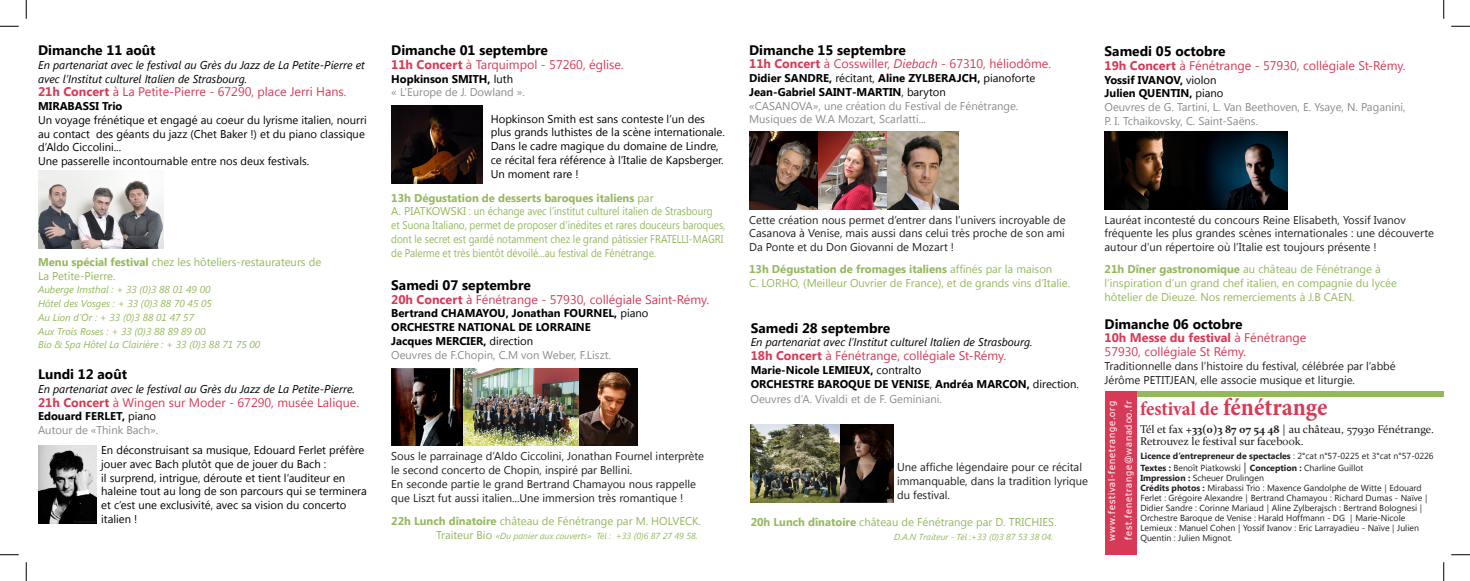
<style>
.page{position:relative;width:1470px;height:581px;background:#fff}
.page>*{position:absolute;margin:0;border:0;box-sizing:border-box;transform-origin:0 0}
.t1{font:700 condensed 20px "Minion Pro";color:#d73a56}
.t2{font:700 13.75px "Segoe UI";color:#000}
.t3{font:12.5px/13.8px "Segoe UI";color:#d73a56}
.t4{font:11.25px/13.8px "Segoe UI";color:#94b85e}
.t5{font:11.25px/13.8px "Segoe UI";color:#231f20}
.t6{font:11.25px/13.8px "Segoe UI";color:#000}
.t7{font:11.25px/13.8px "Segoe UI";color:#8a8c8f}
.t8{font:700 11.25px/13.8px "Segoe UI";color:#000}
.t9{font:italic 11.25px/13.8px "Segoe UI";color:#000}
.t10{font:11.25px/12.5px "Constantia";color:#231f20}
.t11{font:italic 10px/13.8px "Segoe UI";color:#94b85e}
.t12{font:9.25px/16.6px "Tahoma";letter-spacing:.1em;color:#fff}
.t13{font:8.75px/10px "Segoe UI";color:#231f20}
.t14{font:italic 8.75px "Segoe UI";color:#94b85e}
.s1{font-weight:700}
.s2{font-weight:700;color:#000}
.s3{color:#000}
.s4{font-weight:400}
.s5{font-weight:400;color:#8a8c8f}
.s6{font-style:normal;font-size:11.25px}
.s7{font-size:10px}
.s8{font-style:italic}
.s9{font-size:25px}
.s10{font-family:"Constantia";font-size:11.25px}
.s11{font-family:"Constantia"}
</style>
<div class="page">
<img style="left:38px;top:170px;width:125px;height:78px">
<img style="left:38px;top:445px;width:59px;height:78px">
<img style="left:391px;top:105px;width:91px;height:78px">
<img style="left:391px;top:368px;width:246px;height:77px">
<img style="left:749px;top:131px;width:209px;height:78px">
<img style="left:751px;top:424px;width:143px;height:78px">
<img style="left:1104px;top:131px;width:183px;height:78px">
<div style="left:1136px;top:391px;width:308px;height:6px;background:#94b85e"></div>
<div style="left:1104px;top:391px;width:32px;height:163px;background:#d73a56"></div>
<svg style="left:0;top:25px;width:19px;height:2px"></svg>
<svg style="left:1451px;top:25px;width:19px;height:2px"></svg>
<svg style="left:0;top:554px;width:19px;height:1px"></svg>
<svg style="left:1451px;top:554px;width:19px;height:1px"></svg>
<svg style="left:25px;top:0;width:2px;height:19px"></svg>
<svg style="left:25px;top:562px;width:2px;height:18px"></svg>
<svg style="left:1443px;top:0;width:1px;height:19px"></svg>
<svg style="left:1443px;top:562px;width:1px;height:18px"></svg>
<p class="t2" style="left:38px;top:40px;width:119px">Dimanche 11 août</p>
<p class="t9" style="left:38px;top:57px;width:328px">En partenariat avec le festival au Grès du Jazz de La Petite-Pierre et avec l’Institut culturel Italien de Strasbourg.</p>
<p class="t3" style="left:38px;top:84px;width:310px"><span class="s1">21h Concert</span> à La Petite-Pierre - 67290, place Jerri Hans.</p>
<p class="t8" style="left:38px;top:98px;width:86px">MIRABASSI Trio</p>
<p class="t6" style="left:38px;top:112px;width:330px">Un voyage frénétique et engagé au coeur du lyrisme italien, nourri au contact des géants du jazz (Chet Baker !) et du piano classique d’Aldo Ciccolini...<br>Une passerelle incontournable entre nos deux festivals.</p>
<p class="t4" style="left:38px;top:254px;width:285px"><span class="s1">Menu spécial festival</span> chez les hôteliers-restaurateurs de<br>La Petite-Pierre.</p>
<p class="t11" style="left:38px;top:282px;width:224px">Auberge Imsthal : + 33 (0)3 88 01 49 00<br>Hôtel des Vosges : + 33 (0)3 88 70 45 05<br>Au Lion d’Or : + 33 (0)3 88 01 47 57<br>Aux Trois Roses : + 33 (0)3 88 89 89 00<br>Bio &amp; Spa Hôtel La Clairière : + 33 (0)3 88 71 75 00</p>
<p class="t2" style="left:38px;top:364px;width:90px">Lundi 12 août</p>
<p class="t9" style="left:38px;top:381px;width:318px">En partenariat avec le festival au Grès du Jazz de La Petite-Pierre.</p>
<p class="t3" style="left:38px;top:394px;width:322px"><span class="s1">21h Concert</span> à Wingen sur Moder - 67290, musée Lalique.</p>
<p class="t7" style="left:38px;top:409px;width:122px"><span class="s2">Edouard FERLET,</span> <span class="s3">piano<br></span>Autour de «Think Bach».</p>
<p class="t6" style="left:101px;top:442px;width:267px">En déconstruisant sa musique, Edouard Ferlet préfère jouer avec Bach plutôt que de jouer du Bach :<br>il surprend, intrigue, déroute et tient l’auditeur en haleine tout au long de son parcours qui se terminera et c’est une exclusivité, avec sa vision du concerto italien !</p>
<p class="t2" style="left:391px;top:40px;width:158px">Dimanche 01 septembre</p>
<p class="t3" style="left:391px;top:57px;width:234px"><span class="s1">11h Concert</span> à Tarquimpol - 57260, église.</p>
<p class="t7" style="left:391px;top:71px;width:135px"><span class="s2">Hopkinson SMITH,</span> <span class="s3">luth<br></span>« L’Europe de J. Dowland ».</p>
<p class="t6" style="left:491px;top:111px;width:236px">Hopkinson Smith est sans conteste l’un des plus grands luthistes de la scène internationale.<br>Dans le cadre magique du domaine de Lindre, ce récital fera référence à l’Italie de Kapsberger.<br>Un moment rare !</p>
<p class="t4" style="left:391px;top:190px;width:336px"><span class="s1">13h Dégustation de desserts baroques italiens</span> par<br>A. PIATKOWSKI : un échange avec l’institut culturel italien de Strasbourg<br>et Suona Italiano, permet de proposer d’inédites et rares douceurs baroques, dont le secret est gardé notamment chez le grand pâtissier FRATELLI-MAGRI de Palerme et très bientôt dévoilé...au festival de Fénétrange.</p>
<p class="t2" style="left:391px;top:275px;width:141px">Samedi 07 septembre</p>
<p class="t3" style="left:391px;top:291px;width:319px"><span class="s1">20h Concert</span> à Fénétrange - 57930, collégiale Saint-Rémy.</p>
<p class="t8" style="left:391px;top:306px;width:259px">Bertrand CHAMAYOU, Jonathan FOURNEL, <span class="s4">piano </span>ORCHESTRE NATIONAL DE LORRAINE<br>Jacques MERCIER, <span class="s4">direction<br></span><span class="s5">Oeuvres de F.Chopin, C.M von Weber, F.Liszt.</span></p>
<p class="t5" style="left:391px;top:449px;width:314px">Sous le parrainage d’Aldo Ciccolini, Jonathan Fournel interprète le second concerto de Chopin, inspiré par Bellini.<br>En seconde partie le grand Bertrand Chamayou nous rappelle que Liszt fut aussi italien...Une immersion très romantique !</p>
<p class="t4" style="left:391px;top:513px;width:311px"><span class="s1">22h Lunch dînatoire</span> château de Fénétrange par M. HOLVECK.</p>
<p class="t14" style="left:436px;top:529px;width:263px"><span class="s6">Traiteur Bio</span> «Du panier aux couverts» Tél : +33 (0)6 87 27 49 58<span class="s7">.</span></p>
<p class="t2" style="left:749px;top:40px;width:158px">Dimanche 15 septembre</p>
<p class="t3" style="left:749px;top:56px;width:303px"><span class="s1">11h Concert</span> à Cosswiller, <span class="s8">Diebach</span> - 67310, héliodôme.</p>
<p class="t7" style="left:749px;top:71px;width:288px"><span class="s2">Didier SANDRE,</span> <span class="s3">récitant,</span> <span class="s2">Aline ZYLBERAJCH,</span> <span class="s3">pianoforte </span><span class="s2">Jean-Gabriel SAINT-MARTIN</span><span class="s3">, baryton<br></span>«CASANOVA», une création du Festival de Fénétrange.<br>Musiques de W.A Mozart, Scarlatti...</p>
<p class="t2" style="left:1104px;top:41px;width:123px">Samedi 05 octobre</p>
<p class="t3" style="left:1104px;top:58px;width:302px"><span class="s1">19h Concert</span> à Fénétrange - 57930, collégiale St-Rémy.</p>
<p class="t7" style="left:1104px;top:72px;width:303px"><span class="s2">Yossif IVANOV,</span> <span class="s3">violon<br></span><span class="s2">Julien QUENTIN,</span> <span class="s3">piano<br></span>Oeuvres de G. Tartini, L. Van Beethoven, E. Ysaye, N. Paganini, P. I. Tchaikovsky, C. Saint-Saëns.</p>
<p class="t5" style="left:749px;top:212px;width:318px;text-align:justify">Cette création nous permet d’entrer dans l’univers incroyable de Casanova à Venise, mais aussi dans celui très proche de son ami Da Ponte et du Don Giovanni de Mozart !</p>
<p class="t4" style="left:749px;top:261px;width:323px"><span class="s1">13h Dégustation de fromages italiens</span> affinés par la maison<br>C. LORHO, (Meilleur Ouvrier de France), et de grands vins d’Italie.</p>
<p class="t2" style="left:751px;top:318px;width:141px">Samedi 28 septembre</p>
<p class="t9" style="left:751px;top:335px;width:283px">En partenariat avec l’Institut culturel Italien de Strasbourg.</p>
<p class="t3" style="left:751px;top:348px;width:257px"><span class="s1">18h Concert</span> à Fénétrange, collégiale St-Rémy.</p>
<p class="t8" style="left:751px;top:362px;width:330px">Marie-Nicole LEMIEUX, <span class="s4">contralto<br></span>ORCHESTRE BAROQUE DE VENISE<span class="s4">,</span> Andréa MARCON, <span class="s4">direction.</span></p>
<p class="t7" style="left:751px;top:392px;width:193px">Oeuvres d’A. Vivaldi et de F. Geminiani.</p>
<p class="t5" style="left:897px;top:459px;width:192px">Une affiche légendaire pour ce récital immanquable, dans la tradition lyrique du festival.</p>
<p class="t4" style="left:751px;top:514px;width:307px"><span class="s1">20h Lunch dînatoire</span> château de Fénétrange par D. TRICHIES.</p>
<p class="t14" style="left:894px;top:530px;width:161px">D.A.N Traiteur - Tél :+33 (0)3 87 53 38 04.</p>
<p class="t5" style="left:1104px;top:212px;width:331px">Lauréat incontesté du concours Reine Elisabeth, Yossif Ivanov fréquente les plus grandes scènes internationales : une découverte autour d’un répertoire où l’Italie est toujours présente !</p>
<p class="t4" style="left:1104px;top:261px;width:294px"><span class="s1">21h Dîner gastronomique</span> au château de Fénétrange à l’inspiration d’un grand chef italien, en compagnie du lycée hôtelier de Dieuze. Nos remerciements à J.B CAEN.</p>
<p class="t2" style="left:1104px;top:314px;width:140px">Dimanche 06 octobre</p>
<p class="t3" style="left:1104px;top:330px;width:203px"><span class="s1">10h Messe du festival</span> à Fénétrange<br>57930, collégiale St Rémy.</p>
<p class="t5" style="left:1104px;top:358px;width:293px">Traditionnelle dans l’histoire du festival, célébrée par l’abbé<br>Jérôme PETITJEAN, elle associe musique et liturgie.</p>
<h1 class="t1" style="left:1140px;top:395px;width:189px">festival de <span class="s9">fénétrange</span></h1>
<p class="t10" style="left:1140px;top:422px;width:296px">Tél et fax <span class="s1">+33(0)3 87 07 54 48</span> | au château, 57930 Fénétrange.<br>Retrouvez le festival sur facebook.</p>
<p class="t12" style="left:1103px;top:540px;width:141px;rotate:-90deg">www.festival-fenetrange.org fest.fenetrange@wanadoo.fr</p>
<p class="t13" style="left:1140px;top:448px;width:295px;line-height:12.5px"><span class="s1">Licence d’entrepreneur de spectacles</span> : 2°cat n°57-0225 et 3°cat n°57-0226<br><span class="s1">Textes :</span> Benoît Piatkowski <span class="s10">|</span> <span class="s1">Conception :</span> Charline Guillot</p>
<p class="t13" style="left:1140px;top:472px;width:289px"><span class="s1">Impression :</span> Scheuer Drulingen<br><span class="s1">Crédits photos :</span> Mirabassi Trio : Maxence Gandolphe de Witte <span class="s11">|</span> Edouard Ferlet : Grégoire Alexandre <span class="s11">|</span> Bertrand Chamayou : Richard Dumas - Naïve <span class="s11">| </span>Didier Sandre : Corinne Mariaud <span class="s11">|</span> Aline Zylberajsch : Bertrand Bolognesi <span class="s11">| </span>Orchestre Baroque de Venise : Harald Hoffmann - DG <span class="s11">|</span> Marie-Nicole Lemieux : Manuel Cohen <span class="s11">|</span> Yossif Ivanov : Eric Larrayadieu - Naïve <span class="s11">|</span> Julien Quentin : Julien Mignot.</p>
</div>
